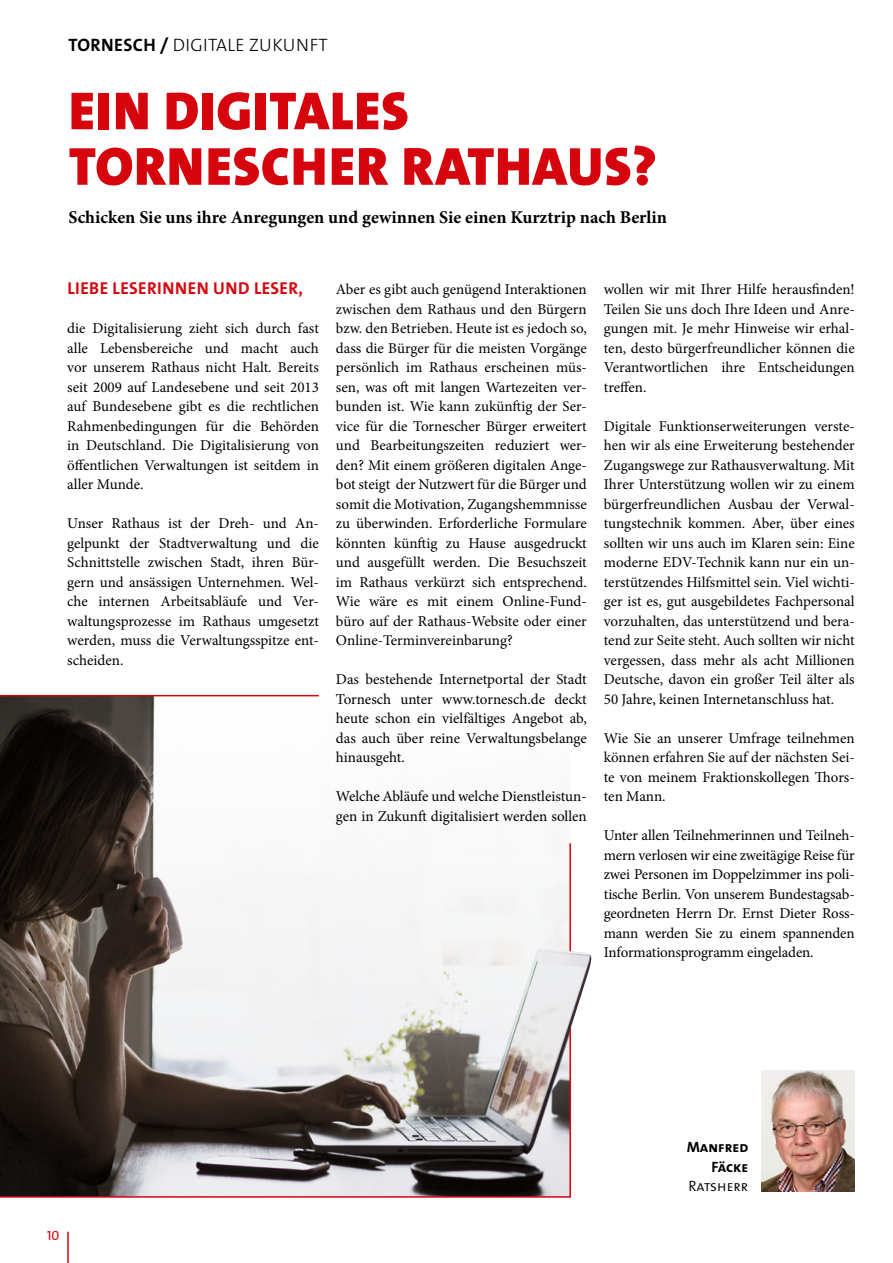
<style>
.page{position:relative;width:893px;height:1263px;background:#fff}
.page>*{position:absolute;margin:0;border:0;box-sizing:border-box;transform-origin:0 0}
.t1{font:900 54px/55.5px "SPD The Sans";letter-spacing:.02em;color:#d5040d}
.Anreißer{font:700 18px "Minion Pro";color:#000}
.Kolumne_lebend___sch{font:300 18px "SPD The Sans";letter-spacing:.02em;color:#000}
.Zwischenüberschrift{font:700 17.25px "SPD The Sans";letter-spacing:.02em;color:#d5040d}
.Fließ_1-spaltig{font:15px/19.5px "Minion Pro";letter-spacing:-.005em;color:#000;text-align:justify}
.Autor{font:700 15px "SPD The Sans";color:#000}
.Autor-2{font:300 15px "SPD The Sans";color:#000}
.t2{font:13.5px "SPD The Sans";color:#d5040d}
.s1{font-weight:700}
</style>
<div class="page">
<img style="left:0;top:696px;width:592px;height:499px">
<hr style="left:0;top:695px;width:319px;height:1px;background:#d5040d">
<img style="left:761px;top:1071px;width:94px;height:120px">
<hr style="left:67px;top:1232px;width:2px;height:31px;background:#d5040d">
<p class="Kolumne_lebend___sch" style="left:69px;top:33px;width:261px"><span class="s1">TORNESCH /</span> DIGITALE ZUKUNFT</p>
<p class="t1" style="left:69px;top:84px;width:589px">EIN DIGITALES<br>TORNESCHER RATHAUS?</p>
<p class="Anreißer" style="left:68px;top:205px;width:600px">Schicken Sie uns ihre Anregungen und gewinnen Sie einen Kurztrip nach Berlin</p>
<p class="Zwischenüberschrift" style="left:67px;top:277px;width:237px">LIEBE LESERINNEN UND LESER,</p>
<p class="Fließ_1-spaltig" style="left:67px;top:319px;width:253px">die Digitalisierung zieht sich durch fast alle Lebensbereiche und macht auch vor unserem Rathaus nicht Halt. Bereits seit 2009 auf Landesebene und seit 2013 auf Bundesebene gibt es die rechtlichen Rahmenbedingungen für die Behörden in Deutschland. Die Digitalisierung von öffentlichen Verwaltungen ist seitdem in aller Munde.</p>
<p class="Fließ_1-spaltig" style="left:67px;top:514px;width:253px">Unser Rathaus ist der Dreh- und An&shy;gelpunkt der Stadtverwaltung und die Schnittstelle zwischen Stadt, ihren Bür&shy;gern und ansässigen Unternehmen. Wel&shy;che internen Arbeitsabläufe und Ver&shy;waltungsprozesse im Rathaus umgesetzt werden, muss die Verwaltungsspitze ent&shy;scheiden.</p>
<p class="Fließ_1-spaltig" style="left:336px;top:280px;width:252px">Aber es gibt auch genügend Interaktionen zwischen dem Rathaus und den Bürgern bzw. den Betrieben. Heute ist es jedoch so, dass die Bürger für die meisten Vorgänge persönlich im Rathaus erscheinen müs&shy;sen, was oft mit langen Wartezeiten ver&shy;bunden ist. Wie kann zukünftig der Ser&shy;vice für die Tornescher Bürger erweitert und Bearbeitungszeiten reduziert wer&shy;den? Mit einem größeren digitalen Ange&shy;bot steigt der Nutzwert für die Bürger und somit die Motivation, Zugangshemmnisse zu überwinden. Erforderliche Formulare könnten künftig zu Hause ausgedruckt und ausgefüllt werden. Die Besuchszeit im Rathaus verkürzt sich entsprechend.<br>Wie wäre es mit einem Online-Fund&shy;büro auf der Rathaus-Website oder einer Online-Terminvereinbarung?</p>
<p class="Fließ_1-spaltig" style="left:336px;top:670px;width:252px">Das bestehende Internetportal der Stadt Tornesch unter www.tornesch.de deckt heute schon ein vielfältiges Angebot ab, das auch über reine Verwaltungsbelange hinausgeht.</p>
<p class="Fließ_1-spaltig" style="left:336px;top:787px;width:252px">Welche Abläufe und welche Dienstleistun&shy;gen in Zukunft digitalisiert werden sollen</p>
<p class="Fließ_1-spaltig" style="left:604px;top:280px;width:252px">wollen wir mit Ihrer Hilfe herausfinden!<br>Teilen Sie uns doch Ihre Ideen und Anre&shy;gungen mit. Je mehr Hinweise wir erhal&shy;ten, desto bürgerfreundlicher können die Verantwortlichen ihre Entscheidungen treffen.</p>
<p class="Fließ_1-spaltig" style="left:604px;top:416px;width:252px">Digitale Funktionserweiterungen verste&shy;hen wir als eine Erweiterung bestehender Zugangswege zur Rathausverwaltung. Mit Ihrer Unterstützung wollen wir zu einem bürgerfreundlichen Ausbau der Verwal&shy;tungstechnik kommen. Aber, über eines sollten wir uns auch im Klaren sein: Eine moderne EDV-Technik kann nur ein un&shy;terstützendes Hilfsmittel sein. Viel wichti&shy;ger ist es, gut ausgebildetes Fachpersonal vorzuhalten, das unterstützend und bera&shy;tend zur Seite steht. Auch sollten wir nicht vergessen, dass mehr als acht Millionen Deutsche, davon ein großer Teil älter als 50 Jahre, keinen Internetanschluss hat.</p>
<p class="Fließ_1-spaltig" style="left:604px;top:728px;width:252px">Wie Sie an unserer Umfrage teilnehmen können erfahren Sie auf der nächsten Sei&shy;te von meinem Fraktionskollegen Thors&shy;ten Mann.</p>
<p class="Fließ_1-spaltig" style="left:604px;top:826px;width:252px">Unter allen Teilnehmerinnen und Teilneh&shy;mern verlosen wir eine zweitägige Reise für zwei Personen im Doppelzimmer ins poli&shy;tische Berlin. Von unserem Bundestagsab&shy;geordneten Herrn Dr. Ernst Dieter Ross&shy;mann werden Sie zu einem spannenden Informationsprogramm eingeladen.</p>
<p class="t2" style="left:47px;top:1227px;width:14px">10</p>
<p class="Autor" style="left:687px;top:1137px;width:63px">Manfred</p>
<p class="Autor" style="left:712px;top:1157px;width:38px">Fäcke</p>
<p class="Autor-2" style="left:688px;top:1176px;width:61px">Ratsherr</p>
</div>
